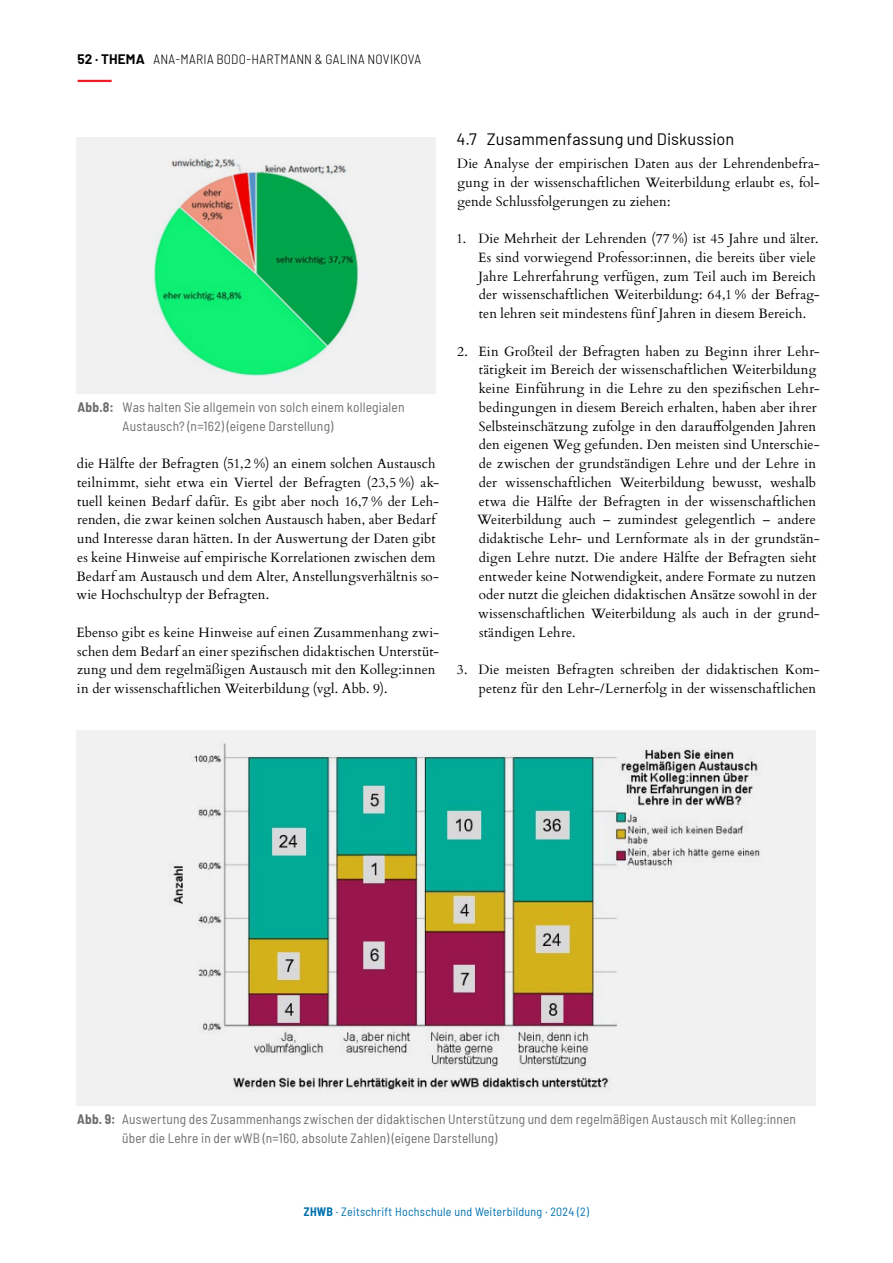
<style>
.page{position:relative;width:893px;height:1263px;background:#fff}
.page>*{position:absolute;margin:0;border:0;box-sizing:border-box;transform-origin:0 0}
.Absatz_Flattersatz_Abstand{font:16.5px "Barlow";letter-spacing:.005em;color:#000}
.Absatz_Flattersatz_Abstand-2{font:13.5px/18.8px "Cardo";letter-spacing:.01em;color:#000}
.Absatz_Flattersatz_Abstand-3{font:semi-condensed 13.5px/18.8px "Barlow";letter-spacing:.015em;color:#6d6e71}
.t1{font:300 semi-condensed 13.5px "Barlow";letter-spacing:.02em;color:#000}
.t2{font:semi-condensed 12px "Barlow";letter-spacing:.02em;color:#0073ae}
.s1{font-weight:700;font-stretch:normal}
.s2{font-weight:700}
</style>
<div class="page">
<hr style="left:78px;top:80px;width:34px;height:2px;background:#ed1c29">
<div style="left:76px;top:137px;width:360px;height:256px;background:#f1f1f2"></div>
<img style="left:154px;top:158px;width:205px;height:218px">
<div style="left:76px;top:731px;width:740px;height:375px;background:#f1f1f2"></div>
<img style="left:173px;top:743px;width:587px;height:348px">
<p class="t1" style="left:78px;top:49px;width:345px"><span class="s1">52 · THEMA</span> ANA-MARIA BODO-HARTMANN &amp; GALINA NOVIKOVA</p>
<p class="Absatz_Flattersatz_Abstand-3" style="left:123px;top:397px;width:283px;text-indent:-45px"><span class="s2">Abb.8:</span> Was halten Sie allgemein von solch einem kollegialen<br>Austausch? (n=162) (eigene Darstellung)</p>
<p class="Absatz_Flattersatz_Abstand-2" style="left:76px;top:453px;width:364px">die Hälfte der Befragten (51,2 %) an einem solchen Austausch teilnimmt, sieht etwa ein Viertel der Befragten (23,5 %) ak&shy;tuell keinen Bedarf dafür. Es gibt aber noch 16,7 % der Leh&shy;renden, die zwar keinen solchen Austausch haben, aber Bedarf und Interesse daran hätten. In der Auswertung der Daten gibt es keine Hinweise auf empirische Korrelationen zwischen dem Bedarf am Austausch und dem Alter, Anstellungsverhältnis so&shy;wie Hochschultyp der Befragten.</p>
<p class="Absatz_Flattersatz_Abstand-2" style="left:76px;top:622px;width:364px">Ebenso gibt es keine Hinweise auf einen Zusammenhang zwi&shy;schen dem Bedarf an einer spezifischen didaktischen Unterstüt&shy;zung und dem regelmäßigen Austausch mit den Kolleg:innen in der wissenschaftlichen Weiterbildung (vgl. Abb. 9).</p>
<p class="Absatz_Flattersatz_Abstand" style="left:457px;top:127px;width:279px">4.7 Zusammenfassung und Diskussion</p>
<p class="Absatz_Flattersatz_Abstand-2" style="left:457px;top:153px;width:364px;text-align:justify">Die Analyse der empirischen Daten aus der Lehrendenbefra&shy;gung in der wissenschaftlichen Weiterbildung erlaubt es, fol&shy;gende Schlussfolgerungen zu ziehen:</p>
<p class="Absatz_Flattersatz_Abstand-2" style="left:478px;top:228px;width:343px;text-indent:-22px">1. Die Mehrheit der Lehrenden (77 %) ist 45 Jahre und älter.<br>Es sind vorwiegend Professor:innen, die bereits über viele Jahre Lehrerfahrung verfügen, zum Teil auch im Bereich der wissenschaftlichen Weiterbildung: 64,1 % der Befrag&shy;ten lehren seit mindestens fünf Jahren in diesem Bereich.</p>
<p class="Absatz_Flattersatz_Abstand-2" style="left:477px;top:341px;width:344px;text-indent:-20px">2. Ein Großteil der Befragten haben zu Beginn ihrer Lehr&shy;tätigkeit im Bereich der wissenschaftlichen Weiterbildung keine Einführung in die Lehre zu den spezifischen Lehr&shy;bedingungen in diesem Bereich erhalten, haben aber ihrer Selbsteinschätzung zufolge in den darauffolgenden Jahren den eigenen Weg gefunden. Den meisten sind Unterschie&shy;de zwischen der grundständigen Lehre und der Lehre in der wissenschaftlichen Weiterbildung bewusst, weshalb etwa die Hälfte der Befragten in der wissenschaftlichen Weiterbildung auch – zumindest gelegentlich – andere didaktische Lehr- und Lernformate als in der grundstän&shy;digen Lehre nutzt. Die andere Hälfte der Befragten sieht entweder keine Notwendigkeit, andere Formate zu nutzen oder nutzt die gleichen didaktischen Ansätze sowohl in der wissenschaftlichen Weiterbildung als auch in der grund&shy;ständigen Lehre.</p>
<p class="Absatz_Flattersatz_Abstand-2" style="left:457px;top:660px;width:364px;text-align:right">3. Die meisten Befragten schreiben der didaktischen Kom&shy;petenz für den Lehr-/Lernerfolg in der wissenschaftlichen</p>
<p class="Absatz_Flattersatz_Abstand-3" style="left:122px;top:1109px;width:675px;text-indent:-45px"><span class="s2">Abb. 9:</span> Auswertung des Zusammenhangs zwischen der didaktischen Unterstützung und dem regelmäßigen Austausch mit Kolleg:innen über die Lehre in der wWB (n=160, absolute Zahlen) (eigene Darstellung)</p>
<p class="t2" style="left:304px;top:1203px;width:287px"><span class="s2">ZHWB</span> · Zeitschrift Hochschule und Weiterbildung · 2024 (2)</p>
</div>
